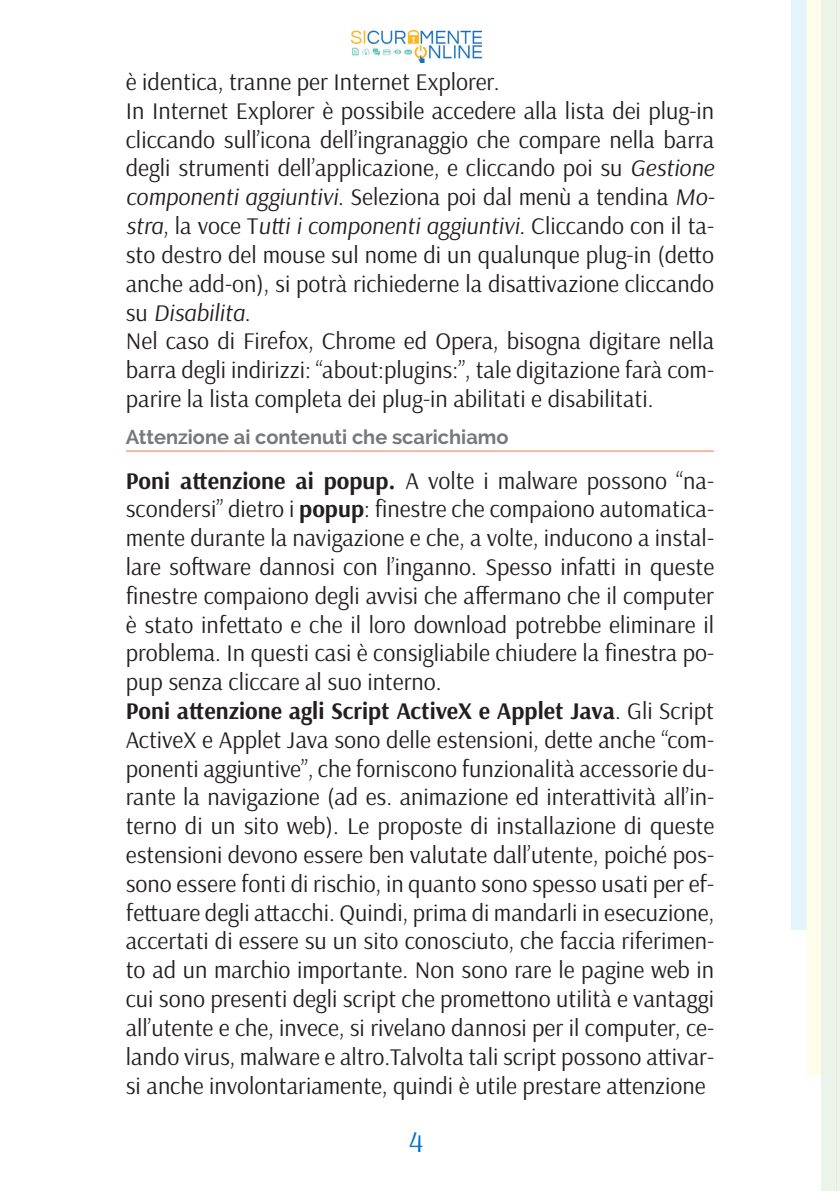
<style>
.page{position:relative;width:840px;height:1191px;background:#fff}
.page>*{position:absolute;margin:0;border:0;box-sizing:border-box;transform-origin:0 0}
.t1{font:30px "Arsenal";color:#0079c2}
.t2{font:24px/28.8px "Arsenal";color:#231f20;text-align:justify}
.t3{font:700 20px "Raleway";color:#76787b}
.s1{font-style:italic}
.s2{font-weight:700}
</style>
<div class="page">
<img style="left:351px;top:31px;width:130px;height:32px">
<div style="left:790px;top:0;width:15px;height:929px;background:#e3f4fc"></div>
<svg style="left:805px;top:0;width:15px;height:1075px;background:#fcfcec"></svg>
<div style="left:820px;top:0;width:15px;height:1191px;background:#ecf4e9"></div>
<hr style="left:835px;top:0;width:4px;height:1191px;background:#ecf4e9">
<hr style="left:126px;top:450px;width:587px;height:2px;background:#f0baa6">
<p class="t2" style="left:126px;top:68px;width:375px">è identica, tranne per Internet Explorer.</p>
<p class="t2" style="left:126px;top:97px;width:589px">In Internet Explorer è possibile accedere alla lista dei plug-in cliccando sull’icona dell’ingranaggio che compare nella barra degli strumenti dell’applicazione, e cliccando poi su <span class="s1">Gestione componenti aggiuntivi</span>. Seleziona poi dal menù a tendina <span class="s1">Mo&shy;stra</span>, la voce T<span class="s1">utti i componenti aggiuntivi</span>. Cliccando con il ta&shy;sto destro del mouse sul nome di un qualunque plug-in (detto anche add-on), si potrà richiederne la disattivazione cliccando su <span class="s1">Disabilita</span>.</p>
<p class="t2" style="left:126px;top:327px;width:589px">Nel caso di Firefox, Chrome ed Opera, bisogna digitare nella barra degli indirizzi: “about:plugins:”, tale digitazione farà com&shy;parire la lista completa dei plug-in abilitati e disabilitati.</p>
<p class="t3" style="left:126px;top:425px;width:384px">Attenzione ai contenuti che scarichiamo</p>
<p class="t2" style="left:126px;top:466px;width:589px"><span class="s2">Poni attenzione ai popup.</span> A volte i malware possono “na&shy;scondersi” dietro i <span class="s2">popup</span>: finestre che compaiono automatica&shy;mente durante la navigazione e che, a volte, inducono a instal&shy;lare software dannosi con l’inganno. Spesso infatti in queste finestre compaiono degli avvisi che affermano che il computer è stato infettato e che il loro download potrebbe eliminare il problema. In questi casi è consigliabile chiudere la finestra po&shy;pup senza cliccare al suo interno.</p>
<p class="t2" style="left:126px;top:696px;width:589px"><span class="s2">Poni attenzione agli Script ActiveX e Applet Java</span>. Gli Script ActiveX e Applet Java sono delle estensioni, dette anche “com&shy;ponenti aggiuntive”, che forniscono funzionalità accessorie du&shy;rante la navigazione (ad es. animazione ed interattività all’in&shy;terno di un sito web). Le proposte di installazione di queste estensioni devono essere ben valutate dall’utente, poiché pos&shy;sono essere fonti di rischio, in quanto sono spesso usati per ef&shy;fettuare degli attacchi. Quindi, prima di mandarli in esecuzione, accertati di essere su un sito conosciuto, che faccia riferimen&shy;to ad un marchio importante. Non sono rare le pagine web in cui sono presenti degli script che promettono utilità e vantaggi all’utente e che, invece, si rivelano dannosi per il computer, ce&shy;lando virus, malware e altro.Talvolta tali script possono attivar&shy;si anche involontariamente, quindi è utile prestare attenzione</p>
<p class="t1" style="left:408px;top:1123px;width:16px">4</p>
</div>
